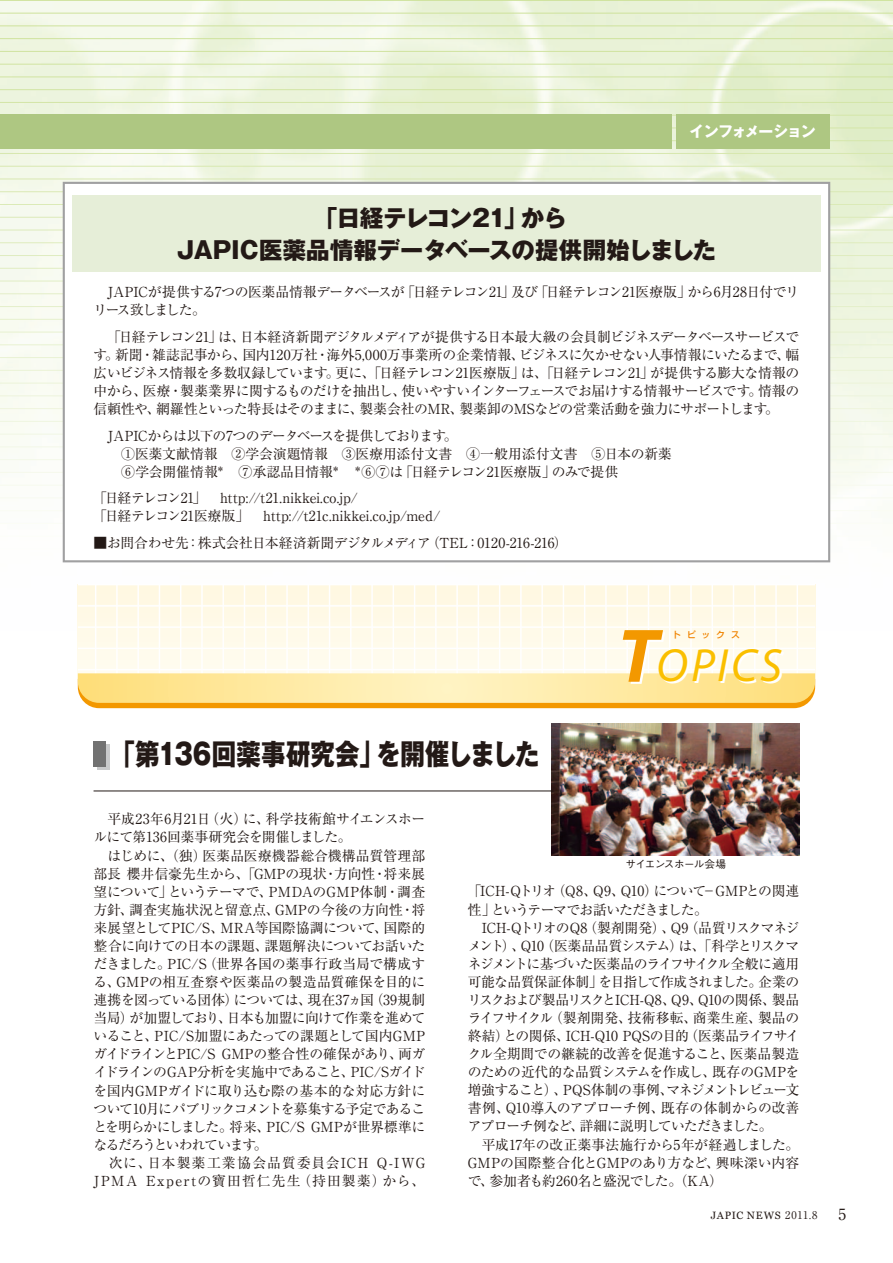
<style>
.page{position:relative;width:893px;height:1263px;background:#fff}
.page>*{position:absolute;margin:0;border:0;box-sizing:border-box;transform-origin:0 0}
.t1{font:italic 46.8px "Myriad";letter-spacing:.065em;color:#fabf00}
.t2{font:800 28.65px "Gothic MB101 Pro";color:#231916;scale:.85 1}
.t3{font:800 23.4px/32px "Gothic MB101 Pro";letter-spacing:-.015em;color:#231916;text-align:center}
.t4{font:15.45px "Ryumin Pro";color:#231916}
.t5{font:700 14.85px "Gothic MB101 Pro";letter-spacing:-.065em;color:#fff}
.t6{font:13.8px/18.1px "Ryumin Pro";letter-spacing:-.02em;color:#231916}
.t7{font:13.8px/18.1px "Ryumin Pro";letter-spacing:-.045em;color:#231916}
.t8{font:10.65px "Georgia";letter-spacing:.06em;color:#231916}
.t9{font:500 10.65px "Gothic BBB Pro";letter-spacing:-.06em;color:#231916}
.t10{font:500 8.85px "Shin Go Pro";letter-spacing:.67em;color:#f08300}
.s1{font-weight:700;font-size:76.5px;color:#f39800}
.s2{font-family:"Ryumin Pro"}
</style>
<div class="page">
<div style="left:0;top:115px;width:672px;height:34px;background:#aec782"></div>
<div style="left:676px;top:115px;width:153px;height:34px;background:#aec782"></div>
<div style="left:78px;top:584px;width:737px;height:93px;background:#fffae9"></div>
<hr style="left:78px;top:584px;width:737px;height:1px;background:#fff">
<hr style="left:78px;top:605px;width:737px;height:2px;background:#fff">
<hr style="left:78px;top:626px;width:737px;height:2px;background:#fff">
<hr style="left:78px;top:648px;width:737px;height:1px;background:#fff">
<hr style="left:78px;top:669px;width:737px;height:1px;background:#fff">
<hr style="left:95px;top:584px;width:1px;height:93px;background:#fff">
<hr style="left:116px;top:584px;width:2px;height:93px;background:#fff">
<hr style="left:137px;top:584px;width:2px;height:93px;background:#fff">
<hr style="left:159px;top:584px;width:1px;height:93px;background:#fff">
<hr style="left:180px;top:584px;width:1px;height:93px;background:#fff">
<hr style="left:201px;top:584px;width:2px;height:93px;background:#fff">
<hr style="left:222px;top:584px;width:2px;height:93px;background:#fff">
<hr style="left:244px;top:584px;width:1px;height:93px;background:#fff">
<hr style="left:265px;top:584px;width:1px;height:93px;background:#fff">
<hr style="left:286px;top:584px;width:2px;height:93px;background:#fff">
<hr style="left:308px;top:584px;width:1px;height:93px;background:#fff">
<hr style="left:329px;top:584px;width:1px;height:93px;background:#fff">
<hr style="left:350px;top:584px;width:2px;height:93px;background:#fff">
<hr style="left:371px;top:584px;width:2px;height:93px;background:#fff">
<hr style="left:393px;top:584px;width:1px;height:93px;background:#fff">
<hr style="left:414px;top:584px;width:1px;height:93px;background:#fff">
<hr style="left:435px;top:584px;width:2px;height:93px;background:#fff">
<hr style="left:456px;top:584px;width:2px;height:93px;background:#fff">
<hr style="left:478px;top:584px;width:1px;height:93px;background:#fff">
<hr style="left:499px;top:584px;width:1px;height:93px;background:#fff">
<hr style="left:520px;top:584px;width:2px;height:93px;background:#fff">
<hr style="left:541px;top:584px;width:2px;height:93px;background:#fff">
<hr style="left:563px;top:584px;width:1px;height:93px;background:#fff">
<hr style="left:584px;top:584px;width:1px;height:93px;background:#fff">
<hr style="left:605px;top:584px;width:2px;height:93px;background:#fff">
<hr style="left:626px;top:584px;width:2px;height:93px;background:#fff">
<hr style="left:648px;top:584px;width:1px;height:93px;background:#fff">
<hr style="left:669px;top:584px;width:1px;height:93px;background:#fff">
<hr style="left:690px;top:584px;width:2px;height:93px;background:#fff">
<hr style="left:711px;top:584px;width:2px;height:93px;background:#fff">
<hr style="left:733px;top:584px;width:1px;height:93px;background:#fff">
<hr style="left:754px;top:584px;width:1px;height:93px;background:#fff">
<hr style="left:775px;top:584px;width:2px;height:93px;background:#fff">
<hr style="left:797px;top:584px;width:1px;height:93px;background:#fff">
<svg style="left:78px;top:673px;width:737px;height:35px"></svg>
<div style="left:63px;top:182px;width:767px;height:380px;background:#fff;border:2px solid #a0a0a1"></div>
<div style="left:72px;top:196px;width:749px;height:76px;background:#e6eed8"></div>
<div style="left:97px;top:744px;width:12px;height:26px;background:#c9cacb"></div>
<div style="left:94px;top:741px;width:12px;height:25px;background:#727272"></div>
<hr style="left:94px;top:791px;width:705px;height:1px;background:#231916">
<img style="left:552px;top:723px;width:247px;height:133px">
<p class="t5" style="left:690px;top:119px;width:127px">インフォメーション</p>
<h3 class="t3" style="left:177px;top:199px;width:541px">｢日経テレコン21」から<br>JAPIC医薬品情報データベースの提供開始しました</h3>
<p class="t7" style="left:94px;top:282px;width:707px">　JAPICが提供する7つの医薬品情報データベースが「日経テレコン21」及び「日経テレコン21医療版」から6月28日付でリリース致しました。</p>
<p class="t6" style="left:94px;top:327px;width:707px;text-align:justify">　「日経テレコン21」は、日本経済新聞デジタルメディアが提供する日本最大級の会員制ビジネスデータベースサービスです。新聞・雑誌記事から、国内120万社・海外5,000万事業所の企業情報、ビジネスに欠かせない人事情報にいたるまで、幅広いビジネス情報を多数収録しています。更に、「日経テレコン21医療版」は、「日経テレコン21」が提供する膨大な情報の中から、医療・製薬業界に関するものだけを抽出し、使いやすいインターフェースでお届けする情報サービスです。情報の信頼性や、網羅性といった特長はそのままに、製薬会社のMR、製薬卸のMSなどの営業活動を強力にサポートします。</p>
<p class="t6" style="left:94px;top:425px;width:580px">　JAPICからは以下の7つのデータベースを提供しております。<br>　　①医薬文献情報　②学会演題情報　③医療用添付文書　④一般用添付文書　⑤日本の新薬　　⑥学会開催情報<sup>＊</sup>　⑦承認品目情報<sup>＊</sup></p>
<p class="t6" style="left:94px;top:457px;width:527px;line-height:26.5px;text-indent:260px"><sup>＊</sup>⑥⑦は「日経テレコン21医療版」のみで提供「日経テレコン21」　http://t21.nikkei.co.jp/</p>
<p class="t6" style="left:94px;top:506px;width:348px">「日経テレコン21医療版」　http://t21c.nikkei.co.jp/med/</p>
<p class="t6" style="left:94px;top:533px;width:476px">■お問合わせ先：株式会社日本経済新聞デジタルメディア（TEL：0120-216-216）</p>
<h2 class="t2" style="left:123px;top:730px;width:491px">｢第136回薬事研究会」を開催しました</h2>
<h1 class="t1" style="left:618px;top:642px;width:166px"><span class="s1">T</span>OPICS</h1>
<p class="t10" style="left:672px;top:628px;width:69px">トピックス</p>
<p class="t6" style="left:94px;top:809px;width:333px">　平成23年6月21日（火）に、科学技術館サイエンスホールにて第136回薬事研究会を開催しました。<br>　はじめに、（独）医薬品医療機器総合機構品質管理部部長 櫻井信豪先生から、「GMPの現状・方向性・将来展望について」というテーマで、PMDAのGMP体制・調査方針、調査実施状況と留意点、GMPの今後の方向性・将来展望としてPIC/S、MRA等国際協調について、国際的整合に向けての日本の課題、課題解決についてお話いただきました。PIC/S（世界各国の薬事行政当局で構成する、GMPの相互査察や医薬品の製造品質確保を目的に連携を図っている団体）については、現在37ヵ国（39規制当局）が加盟しており、日本も加盟に向けて作業を進めていること、PIC/S加盟にあたっての課題として国内GMPガイドラインとPIC/S GMPの整合性の確保があり、両ガイドラインのGAP分析を実施中であること、PIC/Sガイドを国内GMPガイドに取り込む際の基本的な対応方針について10月にパブリックコメントを募集する予定であることを明らかにしました。将来、PIC/S GMPが世界標準になるだろうといわれています。<br>　次に、日本製薬工業協会品質委員会ICH Q-IWG<br>JPMA Expertの寶田哲仁先生（持田製薬）から、</p>
<p class="t9" style="left:626px;top:856px;width:102px">サイエンスホール会場</p>
<p class="t6" style="left:468px;top:881px;width:333px">「ICH-Qトリオ（Q8、Q9、Q10）について－GMPとの関連性」というテーマでお話いただきました。<br>　ICH-QトリオのQ8（製剤開発）、Q9（品質リスクマネジメント）、Q10（医薬品品質システム）は、「科学とリスクマネジメントに基づいた医薬品のライフサイクル全般に適用可能な品質保証体制」を目指して作成されました。企業のリスクおよび製品リスクとICH-Q8、Q9、Q10の関係、製品ライフサイクル（製剤開発、技術移転、商業生産、製品の終結）との関係、ICH-Q10 PQSの目的（医薬品ライフサイクル全期間での継続的改善を促進すること、医薬品製造のための近代的な品質システムを作成し、既存のGMPを増強すること）、PQS体制の事例、マネジメントレビュー文書例、Q10導入のアプローチ例、既存の体制からの改善アプローチ例など、詳細に説明していただきました。<br>　平成17年の改正薬事法施行から5年が経過しました。<br>GMPの国際整合化とGMPのあり方など、興味深い内容で、参加者も約260名と盛況でした。（KA）</p>
<p class="t8" style="left:711px;top:1209px;width:108px">JAPIC NEWS <span class="s2">2011.8</span></p>
<p class="t4" style="left:838px;top:1201px;width:9px">5</p>
</div>
